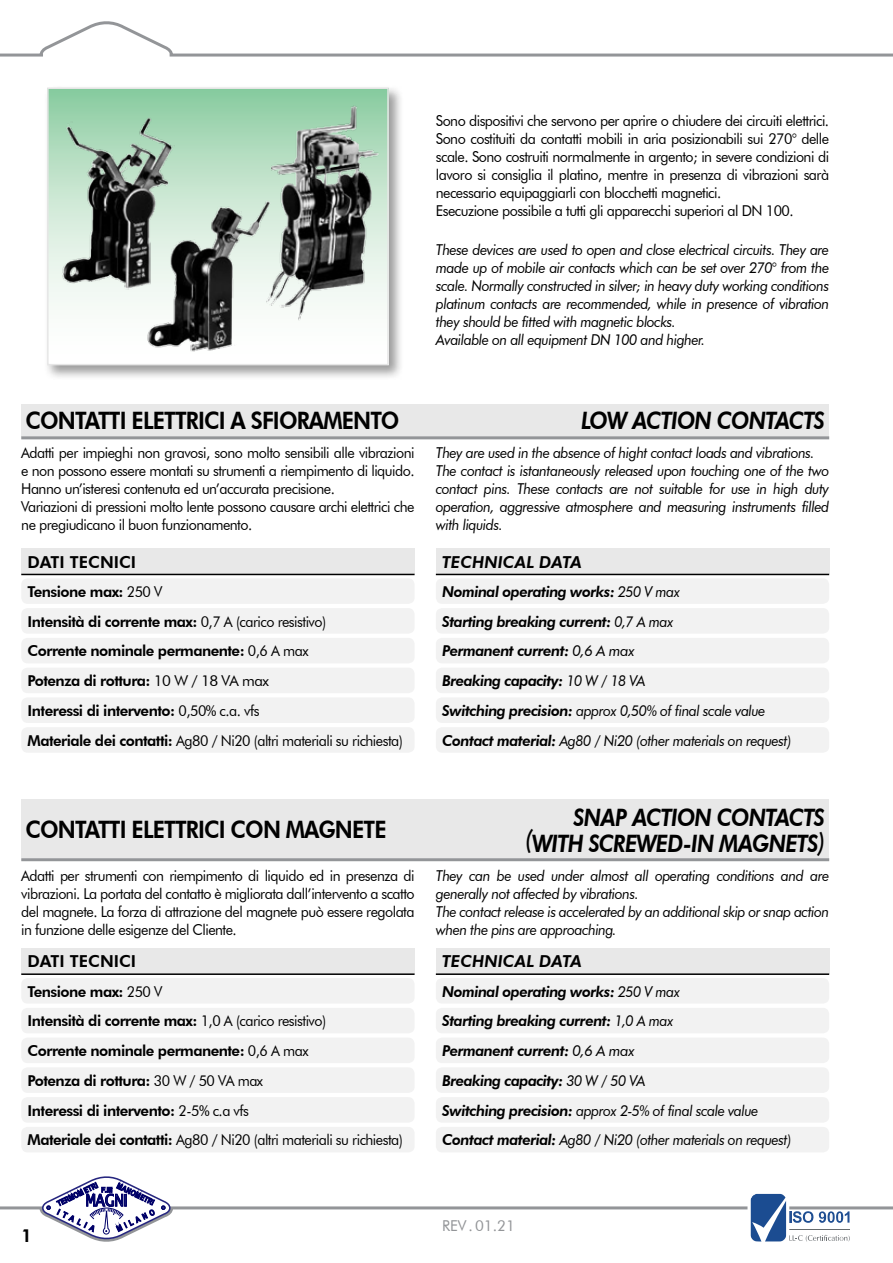
<style>
.page{position:relative;width:893px;height:1263px;background:#fff}
.page>*{position:absolute;margin:0;border:0;box-sizing:border-box;transform-origin:0 0}
.t1{font:italic 800 24px/26.4px "Futura BT";letter-spacing:-.04em;color:#000;text-align:right;scale:.9 1}
.t2{font:800 24px "Futura BT";letter-spacing:-.04em;color:#000;scale:.9 1}
.t3{font:800 18px "Futura BT";color:#000}
.t4{font:italic 800 16.5px "Futura BT";color:#000}
.t5{font:800 16.5px "Futura BT";color:#000}
.t6{font:15px/18px "Futura BT";letter-spacing:-.035em;color:#000;scale:.95 1}
.t7{font:italic 15px/18px "Futura BT";letter-spacing:-.035em;color:#000;scale:.95 1}
.t8{font:800 15px/29.7px "Futura BT";letter-spacing:-.035em;color:#000}
.t9{font:italic 800 15px/29.7px "Futura BT";letter-spacing:-.035em;color:#000}
.t10{font:15px "Futura BT";color:#939598}
.s1{font-weight:400}
.s2{font-weight:800}
</style>
<div class="page">
<svg style="left:41px;top:21px;width:134px;height:34px"></svg>
<hr style="left:0;top:54px;width:43px;height:3px;background:#939598">
<hr style="left:170px;top:54px;width:723px;height:3px;background:#939598">
<hr style="left:0;top:1206px;width:43px;height:3px;background:#939598">
<hr style="left:170px;top:1206px;width:723px;height:3px;background:#939598">
<svg style="left:746px;top:1193px;width:104px;height:49px"></svg>
<div style="left:44px;top:85px;width:360px;height:295px;background:#000;opacity:.4"></div>
<svg style="left:50px;top:90px;width:336px;height:272px"></svg>
<div style="left:47px;top:87px;width:342px;height:278px;border:2px solid #e6e6e6"></div>
<div style="left:425px;top:799px;width:404px;height:59px;background:#e8e8e8"></div>
<div style="left:21px;top:549px;width:394px;height:25px;background:#e8e8e8"></div>
<div style="left:436px;top:549px;width:393px;height:25px;background:#e8e8e8"></div>
<div style="left:21px;top:404px;width:404px;height:32px;background:#e8e8e8"></div>
<div style="left:425px;top:404px;width:404px;height:32px;background:#e8e8e8"></div>
<div style="left:21px;top:948px;width:394px;height:26px;background:#e8e8e8"></div>
<div style="left:436px;top:948px;width:393px;height:26px;background:#e8e8e8"></div>
<div style="left:21px;top:799px;width:404px;height:59px;background:#e8e8e8"></div>
<hr style="left:21px;top:574px;width:394px;height:1px;background:#000">
<div style="left:21px;top:578px;width:394px;height:26px;background:#f2f2f2;border-radius:6px"></div>
<div style="left:21px;top:668px;width:394px;height:25px;background:#f2f2f2;border-radius:6px"></div>
<div style="left:21px;top:697px;width:394px;height:26px;background:#f2f2f2;border-radius:6px"></div>
<div style="left:21px;top:727px;width:394px;height:26px;background:#f2f2f2;border-radius:6px"></div>
<hr style="left:436px;top:574px;width:393px;height:1px;background:#000">
<div style="left:436px;top:578px;width:393px;height:26px;background:#f2f2f2;border-radius:6px"></div>
<div style="left:436px;top:638px;width:393px;height:25px;background:#f2f2f2;border-radius:6px"></div>
<div style="left:436px;top:668px;width:393px;height:25px;background:#f2f2f2;border-radius:6px"></div>
<div style="left:436px;top:697px;width:393px;height:26px;background:#f2f2f2;border-radius:6px"></div>
<div style="left:21px;top:608px;width:394px;height:26px;background:#f2f2f2;border-radius:6px"></div>
<div style="left:436px;top:608px;width:393px;height:26px;background:#f2f2f2;border-radius:6px"></div>
<hr style="left:21px;top:436px;width:808px;height:3px;background:#939598">
<div style="left:21px;top:638px;width:394px;height:25px;background:#f2f2f2;border-radius:6px"></div>
<div style="left:436px;top:727px;width:393px;height:26px;background:#f2f2f2;border-radius:6px"></div>
<img style="left:55px;top:101px;width:330px;height:254px">
<hr style="left:21px;top:973px;width:394px;height:2px;background:#000">
<div style="left:21px;top:978px;width:394px;height:25px;background:#f2f2f2;border-radius:6px"></div>
<hr style="left:436px;top:973px;width:393px;height:2px;background:#000">
<div style="left:436px;top:978px;width:393px;height:25px;background:#f2f2f2;border-radius:6px"></div>
<div style="left:436px;top:1037px;width:393px;height:26px;background:#f2f2f2;border-radius:6px"></div>
<div style="left:436px;top:1067px;width:393px;height:26px;background:#f2f2f2;border-radius:6px"></div>
<div style="left:436px;top:1097px;width:393px;height:26px;background:#f2f2f2;border-radius:6px"></div>
<div style="left:436px;top:1008px;width:393px;height:25px;background:#f2f2f2;border-radius:6px"></div>
<hr style="left:21px;top:858px;width:808px;height:3px;background:#939598">
<div style="left:436px;top:1127px;width:393px;height:25px;background:#f2f2f2;border-radius:6px"></div>
<div style="left:21px;top:1067px;width:394px;height:26px;background:#f2f2f2;border-radius:6px"></div>
<div style="left:21px;top:1097px;width:394px;height:26px;background:#f2f2f2;border-radius:6px"></div>
<div style="left:21px;top:1127px;width:394px;height:25px;background:#f2f2f2;border-radius:6px"></div>
<div style="left:21px;top:1037px;width:394px;height:26px;background:#f2f2f2;border-radius:6px"></div>
<div style="left:21px;top:1008px;width:394px;height:25px;background:#f2f2f2;border-radius:6px"></div>
<svg style="left:41px;top:1176px;width:131px;height:66px"></svg>
<p class="t6" style="left:436px;top:111px;width:415px">Sono dispositivi che servono per aprire o chiudere dei circuiti elettrici.<br>Sono costituiti da contatti mobili in aria posizionabili sui 270° delle scale. Sono costruiti normalmente in argento; in severe condizioni di lavoro si consiglia il platino, mentre in presenza di vibrazioni sarà necessario equipaggiarli con blocchetti magnetici.<br>Esecuzione possibile a tutti gli apparecchi superiori al DN 100.</p>
<p class="t7" style="left:436px;top:240px;width:416px">These devices are used to open and close electrical circuits. They are made up of mobile air contacts which can be set over 270° from the scale. Normally constructed in silver; in heavy duty working conditions platinum contacts are recommended, while in presence of vibration they should be fitted with magnetic blocks.<br>Available on all equipment DN 100 and higher.</p>
<h1 class="t2" style="left:26px;top:406px;width:417px">CONTATTI ELETTRICI A SFIORAMENTO</h1>
<h1 class="t1" style="left:581px;top:407px;width:272px">LOW ACTION CONTACTS</h1>
<p class="t6" style="left:21px;top:443px;width:416px">Adatti per impieghi non gravosi, sono molto sensibili alle vibrazioni e non possono essere montati su strumenti a riempimento di liquido.<br>Hanno un’isteresi contenuta ed un’accurata precisione.<br>Variazioni di pressioni molto lente possono causare archi elettrici che ne pregiudicano il buon funzionamento.</p>
<p class="t7" style="left:436px;top:443px;width:416px">They are used in the absence of hight contact loads and vibrations.<br>The contact is istantaneously released upon touching one of the two contact pins. These contacts are not suitable for use in high duty operation, aggressive atmosphere and measuring instruments filled with liquids.</p>
<p class="t5" style="left:28px;top:552px;width:110px">DATI TECNICI</p>
<p class="t4" style="left:442px;top:552px;width:141px">TECHNICAL DATA</p>
<p class="t8" style="left:28px;top:576px;width:136px">Tensione max: <span class="s1">250 V</span></p>
<p class="t9" style="left:442px;top:577px;width:240px">Nominal operating works: <span class="s1">250 V max</span></p>
<p class="t8" style="left:28px;top:606px;width:300px">Intensità di corrente max: <span class="s1">0,7 A (carico resistivo)</span></p>
<p class="t9" style="left:442px;top:606px;width:233px">Starting breaking current: <span class="s1">0,7 A max</span></p>
<p class="t8" style="left:28px;top:636px;width:282px">Corrente nominale permanente: <span class="s1">0,6 A max</span></p>
<p class="t8" style="left:28px;top:666px;width:377px">Potenza di rottura: <span class="s1">10 W / 18 VA max<br></span>Interessi di intervento: <span class="s1">0,50% c.a. vfs<br></span>Materiale dei contatti: <span class="s1">Ag80 / Ni20 (altri materiali su richiesta)</span></p>
<h1 class="t2" style="left:26px;top:815px;width:403px">CONTATTI ELETTRICI CON MAGNETE</h1>
<p class="t9" style="left:442px;top:636px;width:325px">Permanent current: <span class="s1">0,6 A max<br></span>Breaking capacity: <span class="s1">10 W / 18 VA<br></span>Switching precision: <span class="s1">approx 0,50% of final scale value</span></p>
<p class="t7" style="left:442px;top:731px;width:369px"><span class="s2">Contact material:</span> Ag80 / Ni20 (other materials on request)</p>
<h1 class="t1" style="left:526px;top:804px;width:334px">SNAP ACTION CONTACTS (WITH SCREWED-IN MAGNETS)</h1>
<p class="t6" style="left:21px;top:866px;width:416px;text-align:justify">Adatti per strumenti con riempimento di liquido ed in presenza di vibrazioni. La portata del contatto è migliorata dall’intervento a scatto del magnete. La forza di attrazione del magnete può essere regolata in funzione delle esigenze del Cliente.</p>
<p class="t7" style="left:436px;top:866px;width:416px">They can be used under almost all operating conditions and are generally not affected by vibrations.<br>The contact release is accelerated by an additional skip or snap action when the pins are approaching.</p>
<p class="t5" style="left:28px;top:951px;width:110px">DATI TECNICI</p>
<p class="t4" style="left:442px;top:951px;width:141px">TECHNICAL DATA</p>
<p class="t8" style="left:28px;top:976px;width:136px">Tensione max: <span class="s1">250 V</span></p>
<p class="t9" style="left:442px;top:976px;width:240px">Nominal operating works: <span class="s1">250 V max</span></p>
<p class="t8" style="left:28px;top:1006px;width:300px">Intensità di corrente max: <span class="s1">1,0 A (carico resistivo)</span></p>
<p class="t8" style="left:28px;top:1036px;width:282px">Corrente nominale permanente: <span class="s1">0,6 A max</span></p>
<p class="t8" style="left:28px;top:1065px;width:377px">Potenza di rottura: <span class="s1">30 W / 50 VA max<br></span>Interessi di intervento: <span class="s1">2-5% c.a vfs<br></span>Materiale dei contatti: <span class="s1">Ag80 / Ni20 (altri materiali su richiesta)</span></p>
<p class="t3" style="left:21px;top:1224px;width:13px">1</p>
<p class="t9" style="left:442px;top:1006px;width:233px">Starting breaking current: <span class="s1">1,0 A max</span></p>
<p class="t9" style="left:442px;top:1036px;width:318px">Permanent current: <span class="s1">0,6 A max<br></span>Breaking capacity: <span class="s1">30 W / 50 VA<br></span>Switching precision: <span class="s1">approx 2-5% of final scale value</span></p>
<p class="t7" style="left:442px;top:1131px;width:369px"><span class="s2">Contact material:</span> Ag80 / Ni20 (other materials on request)</p>
<p class="t10" style="left:442px;top:1217px;width:74px">REV . 01.21</p>
</div>
